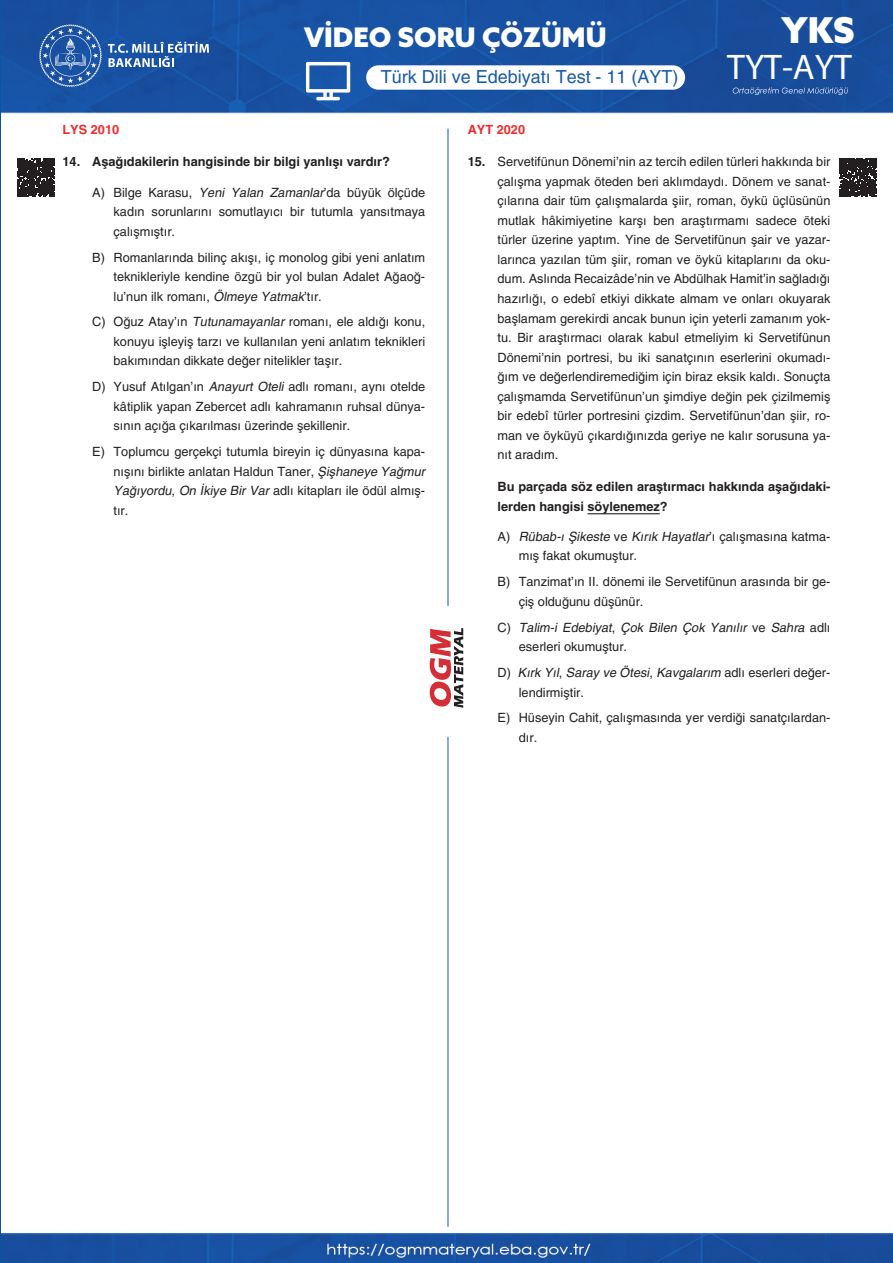
<style>
.page{position:relative;width:893px;height:1263px;background:#fff}
.page>*{position:absolute;margin:0;border:0;box-sizing:border-box;transform-origin:0 0}
.t1{font:35.7px "Myriad Pro";color:#fff}
.t2{font:900 35.7px "Azo Sans";color:#fff}
.t3{font:900 27px "Azo Sans";color:#fff}
.t4{font:18px "Helveticasinav";color:#185aa5}
.SORU__Y{font:12.75px/19.5px "Helveticasinav";color:#231f20;text-align:justify}
.CEVAP_5_Lİ__Y{font:12.75px/19.5px "Helveticasinav";color:#231f20}
.SORU__Y-2{font:700 12.75px/19.5px "Helveticasinav";color:#231f20}
.CEVAP_5_Lİ__Y-2{font:italic 12.75px/19.5px "Helveticasinav";color:#231f20}
.SORU__Y-3{font:700 12.75px "Helveticasinav";color:#ee2d2d}
.s1{font-style:italic}
.s2{font-weight:700}
.s3{font-style:normal}
</style>
<div class="page">
<img style="left:2px;top:0;width:891px;height:1263px">
<hr style="left:448px;top:129px;width:1px;height:477px;background:#1358a3">
<hr style="left:448px;top:737px;width:1px;height:490px;background:#1358a3">
<svg style="left:39px;top:24px;width:63px;height:63px;background:#3a6bb0"></svg>
<svg style="left:108px;top:42px;width:101px;height:25px;background:#5781bb"></svg>
<svg style="left:430px;top:627px;width:33px;height:81px"></svg>
<div style="left:366px;top:65px;width:319px;height:25px;background:#fff;border-radius:12px"></div>
<svg style="left:306px;top:62px;width:44px;height:38px"></svg>
<svg style="left:733px;top:87px;width:115px;height:8px"></svg>
<hr style="left:587px;top:513px;width:73px;height:1px;background:#231f20">
<svg style="left:17px;top:159px;width:38px;height:37px"></svg>
<svg style="left:839px;top:159px;width:38px;height:37px"></svg>
<h2 class="t3" style="left:304px;top:19px;width:304px">VİDEO SORU ÇÖZÜMÜ</h2>
<h3 class="t4" style="left:381px;top:67px;width:299px">Türk Dili ve Edebiyatı Test - 11 (AYT)</h3>
<h1 class="t2" style="left:781px;top:6px;width:75px">YKS</h1>
<h1 class="t1" style="left:727px;top:45px;width:126px">TYT-AYT</h1>
<p class="SORU__Y-3" style="left:63px;top:122px;width:58px">LYS 2010</p>
<p class="SORU__Y-2" style="left:63px;top:152px;width:329px">14. Aşağıdakilerin hangisinde bir bilgi yanlışı vardır?</p>
<p class="SORU__Y" style="left:114px;top:182px;width:313px;text-indent:-21px">A) Bilge Karasu, <span class="s1">Yeni Yalan Zamanlar</span>’da büyük ölçüde kadın sorunlarını somutlayıcı bir tutumla yansıtmaya çalışmıştır.</p>
<p class="SORU__Y" style="left:114px;top:247px;width:313px;text-indent:-21px">B) Romanlarında bilinç akışı, iç monolog gibi yeni anlatım teknikleriyle kendine özgü bir yol bulan Adalet Ağaoğ&shy;lu’nun ilk romanı, <span class="s1">Ölmeye Yatmak</span>’tır.</p>
<p class="SORU__Y" style="left:114px;top:312px;width:313px;text-indent:-21px">C) Oğuz Atay’ın <span class="s1">Tutunamayanlar</span> romanı, ele aldığı konu, konuyu işleyiş tarzı ve kullanılan yeni anlatım teknikleri bakımından dikkate değer nitelikler taşır.</p>
<p class="SORU__Y" style="left:114px;top:377px;width:313px;text-indent:-21px">D) Yusuf Atılgan’ın <span class="s1">Anayurt Oteli</span> adlı romanı, aynı otelde kâtiplik yapan Zebercet adlı kahramanın ruhsal dünya&shy;sının açığa çıkarılması üzerinde şekillenir.</p>
<p class="SORU__Y" style="left:114px;top:442px;width:317px;text-align:left;text-indent:-21px">E) Toplumcu gerçekçi tutumla bireyin iç dünyasına kapa&shy;nışını birlikte anlatan Haldun Taner, <span class="s1">Şişhaneye Yağmur Yağıyordu</span>, <span class="s1">On İkiye BirVar</span>adlı kitapları ile ödül almış&shy;tır.</p>
<p class="SORU__Y-3" style="left:468px;top:122px;width:59px">AYT 2020</p>
<p class="SORU__Y" style="left:497px;top:152px;width:334px;text-indent:-30px"><span class="s2">15.</span> Servetifünun Dönemi’nin az tercih edilen türleri hakkında bir çalışma yapmak öteden beri aklımdaydı. Dönem ve sanat&shy;çılarına dair tüm çalışmalarda şiir, roman, öykü üçlüsünün mutlak hâkimiyetine karşı ben araştırmamı sadece öteki türler üzerine yaptım. Yine de Servetifünun şair ve yazar&shy;larınca yazılan tüm şiir, roman ve öykü kitaplarını da oku&shy;dum. Aslında Recaizâde’nin ve Abdülhak Hamit’in sağladığı hazırlığı, o edebî etkiyi dikkate almam ve onları okuyarak başlamam gerekirdi ancak bunun için yeterli zamanım yok&shy;tu. Bir araştırmacı olarak kabul etmeliyim ki Servetifünun Dönemi’nin portresi, bu iki sanatçının eserlerini okumadı&shy;ğım ve değerlendiremediğim için biraz eksik kaldı. Sonuçta çalışmamda Servetifünun’un şimdiye değin pek çizilmemiş bir edebî türler portresini çizdim. Servetifünun’dan şiir, ro&shy;man ve öyküyü çıkardığınızda geriye ne kalır sorusuna ya&shy;nıt aradım.</p>
<p class="SORU__Y-2" style="left:497px;top:477px;width:334px">Bu parçada söz edilen araştırmacı hakkında aşağıdaki&shy;lerden hangisi söylenemez?</p>
<p class="CEVAP_5_Lİ__Y" style="left:519px;top:527px;width:313px;text-indent:-21px">A) <span class="s1">Rübab-ıŞikeste</span> ve <span class="s1">Kırık Hayatlar</span>’ ı ça l ı ş m as ı n a kat m a - mış fakat okumuştur.</p>
<p class="CEVAP_5_Lİ__Y" style="left:519px;top:572px;width:313px;text-indent:-21px">B) Tanzimat’ın II. dönemi ile Servetifünun arasında bir ge&shy;çiş olduğunu düşünür.</p>
<p class="CEVAP_5_Lİ__Y-2" style="left:519px;top:617px;width:313px;text-indent:-21px"><span class="s3">C )</span> Talim-i Edebiyat<span class="s3">,</span> Çok Bilen Çok Yanılır <span class="s3">v e</span> Sahra <span class="s3">a d l ı eserleri okumuştur.</span></p>
<p class="CEVAP_5_Lİ__Y" style="left:519px;top:663px;width:313px;text-indent:-21px">D ) <span class="s1">Kırk Yıl</span>, <span class="s1">Saray ve Ötesi</span>, <span class="s1">Kavgalarım</span> a d l ı e s e r l e r i d e ğ e r&shy;lendirmiştir.</p>
<p class="CEVAP_5_Lİ__Y" style="left:519px;top:708px;width:313px;text-indent:-21px">E) Hüseyin Cahit, çalışmasında yer verdiği sanatçılardan&shy;dır.</p>
</div>
